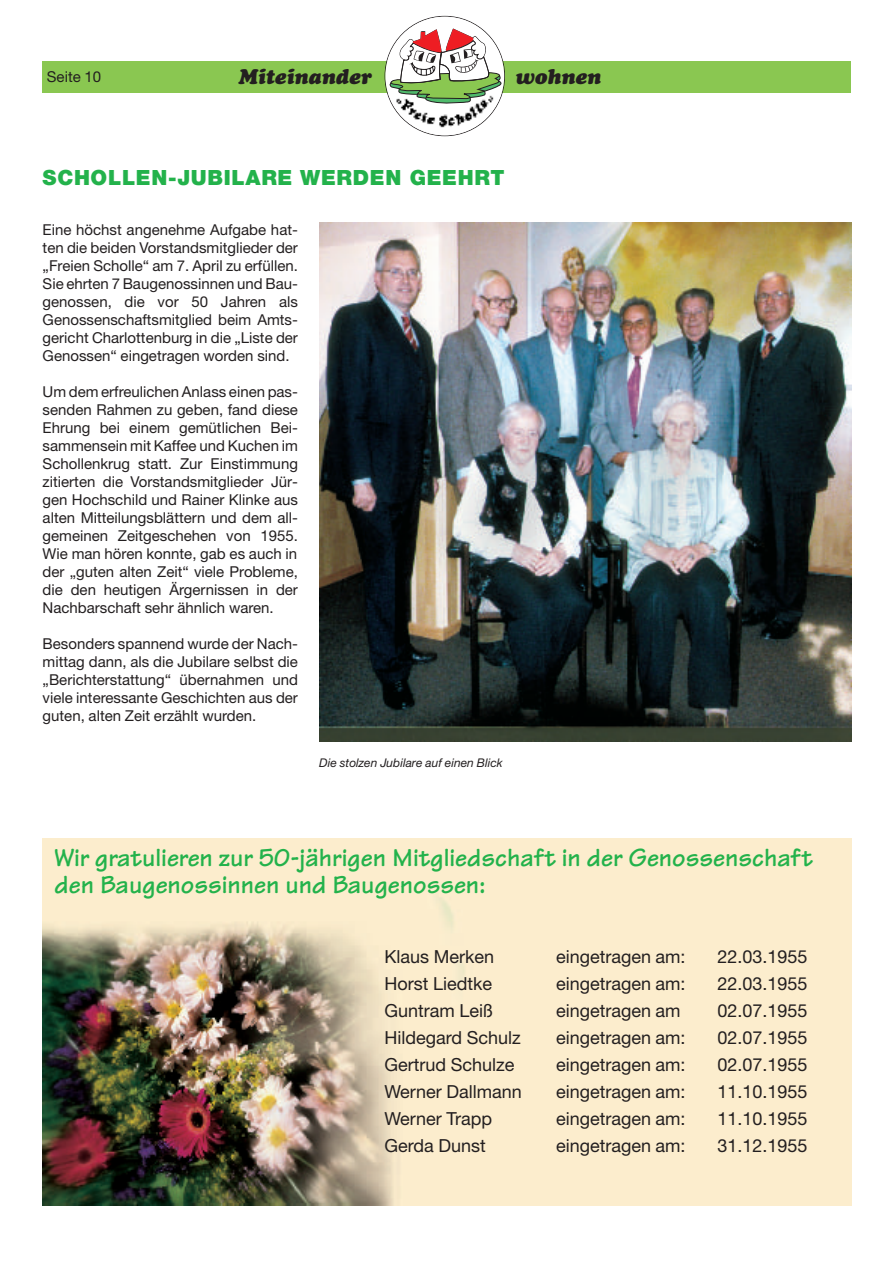
<style>
.page{position:relative;width:895px;height:1265px;background:#fff}
.page>*{position:absolute;margin:0;border:0;box-sizing:border-box;transform-origin:0 0}
.t1{font:700 26.25px/27px "Tekton";color:#23b24b}
.t2{font:900 21px "Helvetica Neue";letter-spacing:.035em;color:#23b24b}
.t3{font:italic 900 21px "Cooper";color:#231f20}
.t4{font:18px "Helvetica Neue";color:#231f20}
.t5{font:15px/18px "Helvetica Neue";color:#231f20;text-align:justify}
.t6{font:italic 12px "Helvetica Neue";color:#231f20}
</style>
<div class="page">
<img style="left:42px;top:15px;width:810px;height:1191px">
<p class="t5" style="left:47px;top:69px;width:56px">Seite 10</p>
<h2 class="t3" style="left:238px;top:69px;width:135px">Miteinander</h2>
<h2 class="t3" style="left:515px;top:69px;width:87px">wohnen</h2>
<h2 class="t2" style="left:43px;top:170px;width:463px">SCHOLLEN-JUBILARE WERDEN GEEHRT</h2>
<p class="t5" style="left:43px;top:222px;width:257px">Eine höchst angenehme Aufgabe hat&shy;ten die beiden Vorstandsmitglieder der „Freien Scholle“ am 7. April zu erfüllen.<br>Sie ehrten 7 Baugenossinnen und Bau&shy;genossen, die vor 50 Jahren als Genossenschaftsmitglied beim Amts&shy;gericht Charlottenburg in die „Liste der Genossen“ eingetragen worden sind.</p>
<p class="t5" style="left:43px;top:384px;width:257px">Um dem erfreulichen Anlass einen pas&shy;senden Rahmen zu geben, fand diese Ehrung bei einem gemütlichen Bei&shy;sammensein mit Kaffee und Kuchen im Schollenkrug statt. Zur Einstimmung zitierten die Vorstandsmitglieder Jür&shy;gen Hochschild und Rainer Klinke aus alten Mitteilungsblättern und dem all&shy;gemeinen Zeitgeschehen von 1955.<br>Wie man hören konnte, gab es auch in der „guten alten Zeit“ viele Probleme, die den heutigen Ärgernissen in der Nachbarschaft sehr ähnlich waren.</p>
<p class="t5" style="left:43px;top:636px;width:257px">Besonders spannend wurde der Nach&shy;mittag dann, als die Jubilare selbst die „Berichterstattung“ übernahmen und viele interessante Geschichten aus der guten, alten Zeit erzählt wurden.</p>
<p class="t6" style="left:319px;top:758px;width:185px">Die stolzen Jubilare auf einen Blick</p>
<h1 class="t1" style="left:55px;top:848px;width:759px">Wir gratulieren zur 50-jährigen Mitgliedschaft in der Genossenschaft den Baugenossinnen und Baugenossen:</h1>
<p class="t4" style="left:384px;top:950px;width:111px">Klaus Merken</p>
<p class="t4" style="left:556px;top:950px;width:131px">eingetragen am:</p>
<p class="t4" style="left:717px;top:950px;width:92px">22.03.1955</p>
<p class="t4" style="left:384px;top:977px;width:109px">Horst Liedtke</p>
<p class="t4" style="left:556px;top:977px;width:131px">eingetragen am:</p>
<p class="t4" style="left:717px;top:977px;width:92px">22.03.1955</p>
<p class="t4" style="left:384px;top:1004px;width:110px">Guntram Leiß</p>
<p class="t4" style="left:556px;top:1004px;width:126px">eingetragen am</p>
<p class="t4" style="left:717px;top:1004px;width:92px">02.07.1955</p>
<p class="t4" style="left:384px;top:1031px;width:138px">Hildegard Schulz</p>
<p class="t4" style="left:556px;top:1031px;width:131px">eingetragen am:</p>
<p class="t4" style="left:717px;top:1031px;width:92px">02.07.1955</p>
<p class="t4" style="left:384px;top:1058px;width:131px">Gertrud Schulze</p>
<p class="t4" style="left:556px;top:1058px;width:131px">eingetragen am:</p>
<p class="t4" style="left:717px;top:1058px;width:92px">02.07.1955</p>
<p class="t4" style="left:384px;top:1085px;width:139px">Werner Dallmann</p>
<p class="t4" style="left:556px;top:1085px;width:131px">eingetragen am:</p>
<p class="t4" style="left:717px;top:1085px;width:92px">11.10.1955</p>
<p class="t4" style="left:384px;top:1112px;width:109px">Werner Trapp</p>
<p class="t4" style="left:556px;top:1112px;width:131px">eingetragen am:</p>
<p class="t4" style="left:717px;top:1112px;width:92px">11.10.1955</p>
<p class="t4" style="left:384px;top:1139px;width:103px">Gerda Dunst</p>
<p class="t4" style="left:556px;top:1139px;width:131px">eingetragen am:</p>
<p class="t4" style="left:717px;top:1139px;width:92px">31.12.1955</p>
</div>
